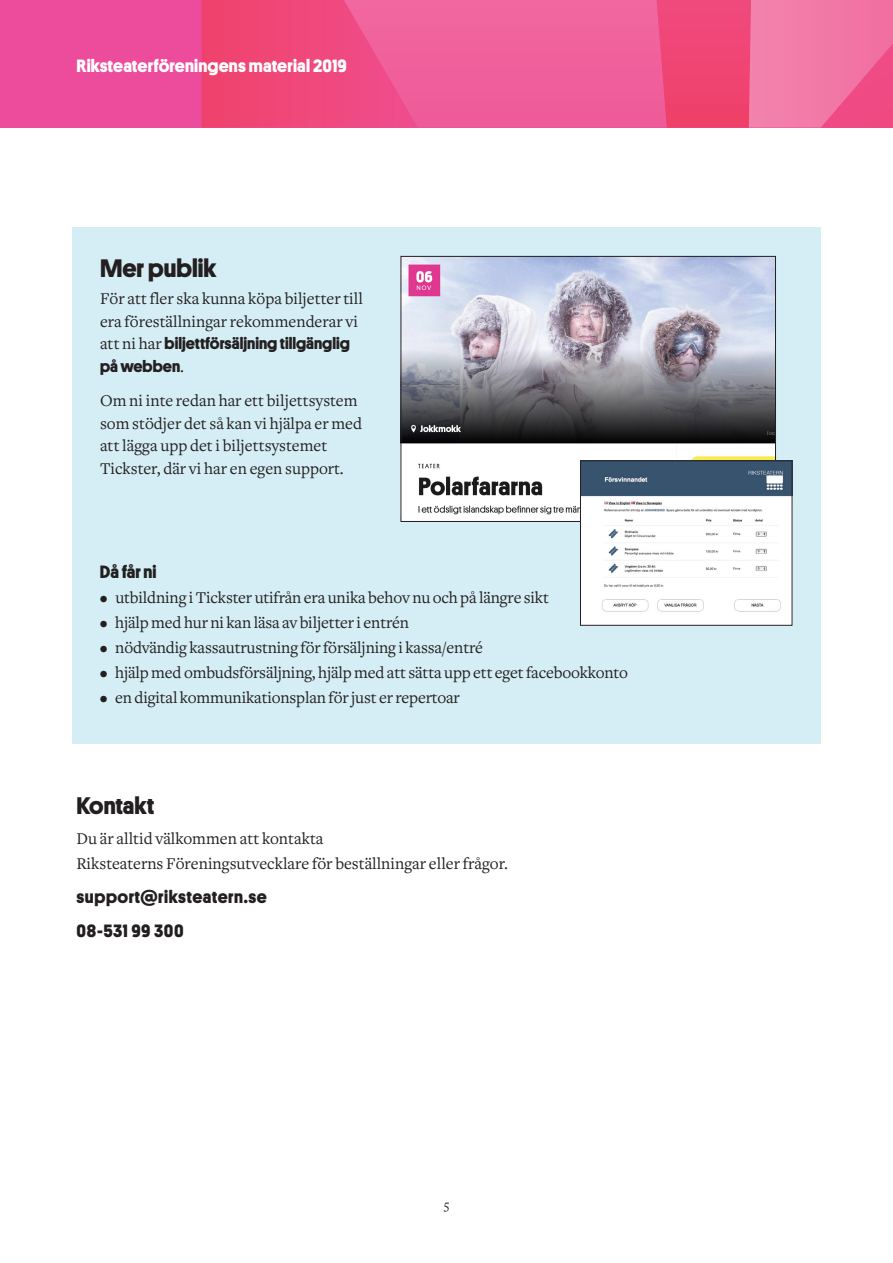
<style>
.page{position:relative;width:893px;height:1263px;background:#fff}
.page>*{position:absolute;margin:0;border:0;box-sizing:border-box;transform-origin:0 0}
.t1{font:700 25.5px "Stage Sans";color:#231f20}
.t2{font:700 24.15px "Stage Sans";letter-spacing:-.005em;color:#231f20}
.t3{font:700 18px "Stage Sans";letter-spacing:.025em;color:#231f20}
.t4{font:700 18px "Stage Sans";letter-spacing:.01em;color:#fff}
.t5{font:17.1px/22.5px "Curtain Serif";color:#231f20}
.t6{font:700 16.5px/22.5px "Stage Sans";color:#231f20}
.t7{font:13.5px "Curtain Serif";color:#231f20}
.s1{font-family:"Curtain Serif";font-weight:400;font-size:17.1px}
</style>
<div class="page">
<div style="left:0;top:0;width:893px;height:128px;background:#ed4c9c"></div>
<svg style="left:202px;top:0;width:691px;height:128px;background:#f05a8f"></svg>
<div style="left:72px;top:227px;width:749px;height:516px;background:#d5eef5"></div>
<img style="left:403px;top:258px;width:371px;height:257px">
<div style="left:401px;top:256px;width:375px;height:266px;border:1px solid #231f20"></div>
<img style="left:582px;top:463px;width:208px;height:160px">
<div style="left:580px;top:461px;width:212px;height:164px;border:1px solid #231f20"></div>
<p class="t4" style="left:77px;top:53px;width:272px">Riksteaterföreningens material 2019</p>
<p class="t1" style="left:100px;top:250px;width:118px">Mer publik</p>
<p class="t5" style="left:100px;top:288px;width:264px">För att fler ska kunna köpa biljetter till era föreställningar rekommenderar vi</p>
<p class="t6" style="left:100px;top:331px;width:251px"><span class="s1">att ni har</span> biljettförsäljning tillgänglig på webben<span class="s1">.</span></p>
<p class="t5" style="left:100px;top:390px;width:264px">Om ni inte redan har ett biljettsystem som stödjer det så kan vi hjälpa er med att lägga upp det i biljettsystemet Tickster, där vi har en egen support.</p>
<p class="t3" style="left:100px;top:558px;width:58px">Då får ni</p>
<p class="t5" style="left:100px;top:586px;width:450px">• utbildning i Tickster utifrån era unika behov nu och på längre sikt</p>
<p class="t5" style="left:100px;top:611px;width:311px">• hjälp med hur ni kan läsa av biljetter i entrén</p>
<p class="t5" style="left:100px;top:636px;width:385px">• nödvändig kassautrustning för försäljning i kassa/entré</p>
<p class="t5" style="left:100px;top:661px;width:529px">• hjälp med ombudsförsäljning, hjälp med att sätta upp ett eget facebookkonto</p>
<p class="t5" style="left:100px;top:686px;width:361px">• en digital kommunikationsplan för just er repertoar</p>
<p class="t2" style="left:77px;top:788px;width:79px">Kontakt</p>
<p class="t5" style="left:77px;top:827px;width:248px">Du är alltid välkommen att kontakta</p>
<p class="t5" style="left:77px;top:852px;width:433px">Riksteaterns Föreningsutvecklare för beställningar eller frågor.</p>
<p class="t3" style="left:77px;top:884px;width:192px">support@riksteatern.se</p>
<p class="t3" style="left:77px;top:918px;width:109px">08-531 99 300</p>
<p class="t7" style="left:444px;top:1197px;width:7px">5</p>
</div>
